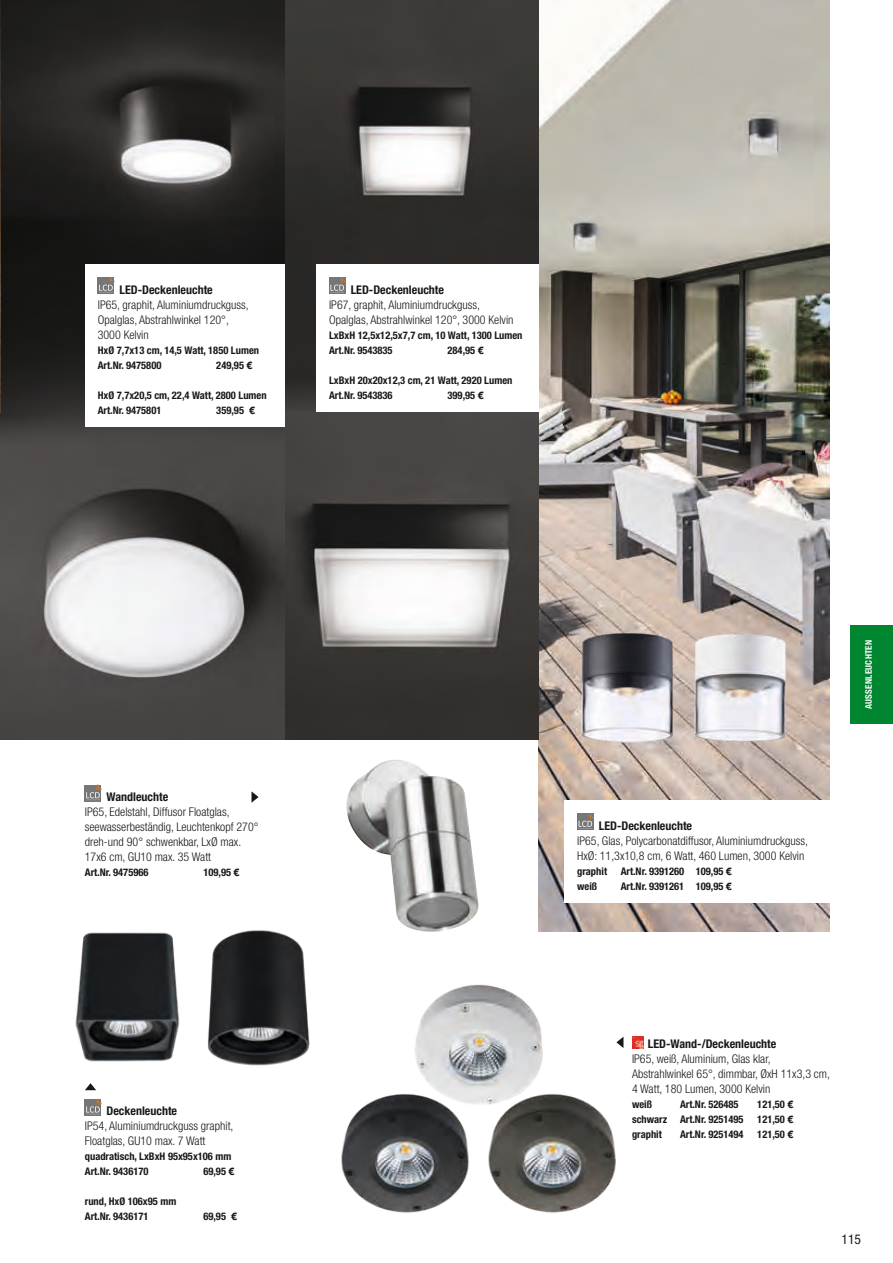
<style>
.page{position:relative;width:893px;height:1263px;background:#fff}
.page>*{position:absolute;margin:0;border:0;box-sizing:border-box;transform-origin:0 0}
.t1{font:condensed 13.5px "Helvetica Neue LT Pro";color:#171818}
.t2{font:300 condensed 12px/15px "Helvetica Neue LT Pro";color:#171818}
.t3{font:700 condensed 12px "Helvetica Neue LT Pro";color:#171818}
.t4{font:700 condensed 10.5px/15px "Helvetica Neue LT Pro";color:#171818}
.t5{font:700 condensed 9px "Helvetica Neue LT Pro";letter-spacing:.03em;color:#fff}
.s1{font-family:"Linotype Euro Font Ato F";font-weight:400;font-stretch:normal}
</style>
<div class="page">
<div style="left:850px;top:625px;width:43px;height:99px;background:#008530"></div>
<svg style="left:632px;top:1037px;width:12px;height:11px"></svg>
<img style="left:539px;top:0;width:290px;height:932px">
<img style="left:488px;top:1102px;width:128px;height:111px">
<img style="left:341px;top:1102px;width:128px;height:111px">
<img style="left:370px;top:984px;width:216px;height:128px">
<img style="left:570px;top:626px;width:109px;height:130px">
<img style="left:680px;top:613px;width:118px;height:147px">
<img style="left:75px;top:932px;width:105px;height:130px">
<img style="left:207px;top:930px;width:103px;height:136px">
<div style="left:85px;top:785px;width:16px;height:16px;background:#767676"></div>
<svg style="left:86px;top:784px;width:16px;height:17px"></svg>
<img style="left:346px;top:760px;width:132px;height:172px">
<img style="left:0;top:444px;width:286px;height:296px">
<img style="left:0;top:0;width:286px;height:444px">
<img style="left:286px;top:410px;width:253px;height:330px">
<img style="left:286px;top:0;width:253px;height:410px">
<img style="left:0;top:0;width:1px;height:412px">
<div style="left:564px;top:800px;width:267px;height:102px;background:#fff"></div>
<svg style="left:577px;top:813px;width:16px;height:17px"></svg>
<svg style="left:579px;top:813px;width:15px;height:16px"></svg>
<div style="left:85px;top:264px;width:199px;height:162px;background:#fff"></div>
<div style="left:98px;top:277px;width:16px;height:17px;background:#767676"></div>
<svg style="left:99px;top:277px;width:16px;height:16px"></svg>
<div style="left:316px;top:264px;width:223px;height:147px;background:#fff"></div>
<div style="left:329px;top:277px;width:16px;height:17px;background:#767676"></div>
<svg style="left:330px;top:277px;width:16px;height:16px"></svg>
<svg style="left:251px;top:791px;width:8px;height:12px"></svg>
<div style="left:85px;top:1099px;width:16px;height:16px;background:#767676"></div>
<svg style="left:86px;top:1099px;width:16px;height:16px"></svg>
<svg style="left:85px;top:1083px;width:11px;height:7px"></svg>
<svg style="left:616px;top:1037px;width:7px;height:11px"></svg>
<p class="t3" style="left:119px;top:282px;width:95px">LED-Deckenleuchte</p>
<p class="t2" style="left:98px;top:297px;width:153px">IP65, graphit, Aluminiumdruckguss,<br>Opalglas, Abstrahlwinkel 120°,<br>3000 Kelvin</p>
<p class="t4" style="left:98px;top:342px;width:163px">HxØ 7,7x13 cm, 14,5 Watt, 1850 Lumen<br>Art.Nr. 9475800</p>
<p class="t4" style="left:216px;top:357px;width:38px">249,95 <span class="s1">L</span></p>
<p class="t4" style="left:98px;top:387px;width:170px">HxØ 7,7x20,5 cm, 22,4 Watt, 2800 Lumen<br>Art.Nr. 9475801</p>
<p class="t4" style="left:216px;top:402px;width:40px">359,95 <span class="s1">L</span></p>
<p class="t3" style="left:351px;top:282px;width:95px">LED-Deckenleuchte</p>
<p class="t2" style="left:329px;top:297px;width:186px">IP67, graphit, Aluminiumdruckguss,<br>Opalglas, Abstrahlwinkel 120°, 3000 Kelvin</p>
<p class="t4" style="left:329px;top:327px;width:195px">LxBxH 12,5x12,5x7,7 cm, 10 Watt, 1300 Lumen<br>Art.Nr. 9543835</p>
<p class="t4" style="left:448px;top:342px;width:38px">284,95 <span class="s1">L</span></p>
<p class="t4" style="left:329px;top:372px;width:185px">LxBxH 20x20x12,3 cm, 21 Watt, 2920 Lumen<br>Art.Nr. 9543836</p>
<p class="t4" style="left:448px;top:387px;width:38px">399,95 <span class="s1">L</span></p>
<p class="t3" style="left:107px;top:790px;width:63px">Wandleuchte</p>
<p class="t2" style="left:85px;top:804px;width:175px">IP65, Edelstahl, Diffusor Floatglas, seewasserbeständig, Leuchtenkopf 270° dreh-und 90° schwenkbar, LxØ max.<br>17x6 cm, GU10 max. 35 Watt</p>
<p class="t4" style="left:85px;top:865px;width:65px">Art.Nr. 9475966</p>
<p class="t4" style="left:203px;top:865px;width:38px">109,95 <span class="s1">L</span></p>
<p class="t3" style="left:107px;top:1104px;width:72px">Deckenleuchte</p>
<p class="t2" style="left:85px;top:1118px;width:150px">IP54, Aluminiumdruckguss graphit,<br>Floatglas, GU10 max. 7 Watt</p>
<p class="t4" style="left:85px;top:1149px;width:148px">quadratisch, LxBxH 95x95x106 mm<br>Art.Nr. 9436170</p>
<p class="t4" style="left:203px;top:1164px;width:33px">69,95 <span class="s1">L</span></p>
<p class="t4" style="left:85px;top:1194px;width:93px">rund, HxØ 106x95 mm<br>Art.Nr. 9436171</p>
<p class="t4" style="left:203px;top:1209px;width:35px">69,95 <span class="s1">L</span></p>
<p class="t3" style="left:599px;top:818px;width:95px">LED-Deckenleuchte</p>
<p class="t2" style="left:577px;top:833px;width:232px">IP65, Glas, Polycarbonatdiffusor, Aluminiumdruckguss,<br>HxØ: 11,3x10,8 cm, 6 Watt, 460 Lumen, 3000 Kelvin</p>
<p class="t4" style="left:577px;top:863px;width:31px">graphit</p>
<p class="t4" style="left:621px;top:863px;width:113px">Art.Nr. 9391260 109,95 <span class="s1">L</span></p>
<p class="t4" style="left:577px;top:878px;width:22px">weiß</p>
<p class="t4" style="left:621px;top:878px;width:113px">Art.Nr. 9391261 109,95 <span class="s1">L</span></p>
<p class="t5" style="left:863px;top:709px;width:71px;rotate:-90deg">AUSSENLEUCHTEN</p>
<p class="t3" style="left:648px;top:1037px;width:130px">LED-Wand-/Deckenleuchte</p>
<p class="t2" style="left:632px;top:1051px;width:199px">IP65, weiß, Aluminium, Glas klar,<br>Abstrahlwinkel 65°, dimmbar, ØxH 11x3,3 cm,<br>4 Watt, 180 Lumen, 3000 Kelvin</p>
<p class="t4" style="left:632px;top:1097px;width:22px">weiß</p>
<p class="t4" style="left:680px;top:1097px;width:60px">Art.Nr. 526485</p>
<p class="t4" style="left:757px;top:1097px;width:38px">121,50 <span class="s1">L</span></p>
<p class="t4" style="left:632px;top:1112px;width:113px">schwarz Art.Nr. 9251495</p>
<p class="t4" style="left:757px;top:1112px;width:38px">121,50 <span class="s1">L</span></p>
<p class="t4" style="left:632px;top:1127px;width:31px">graphit</p>
<p class="t4" style="left:680px;top:1127px;width:65px">Art.Nr. 9251494</p>
<p class="t4" style="left:757px;top:1127px;width:38px">121,50 <span class="s1">L</span></p>
<p class="t1" style="left:842px;top:1231px;width:21px">115</p>
</div>
